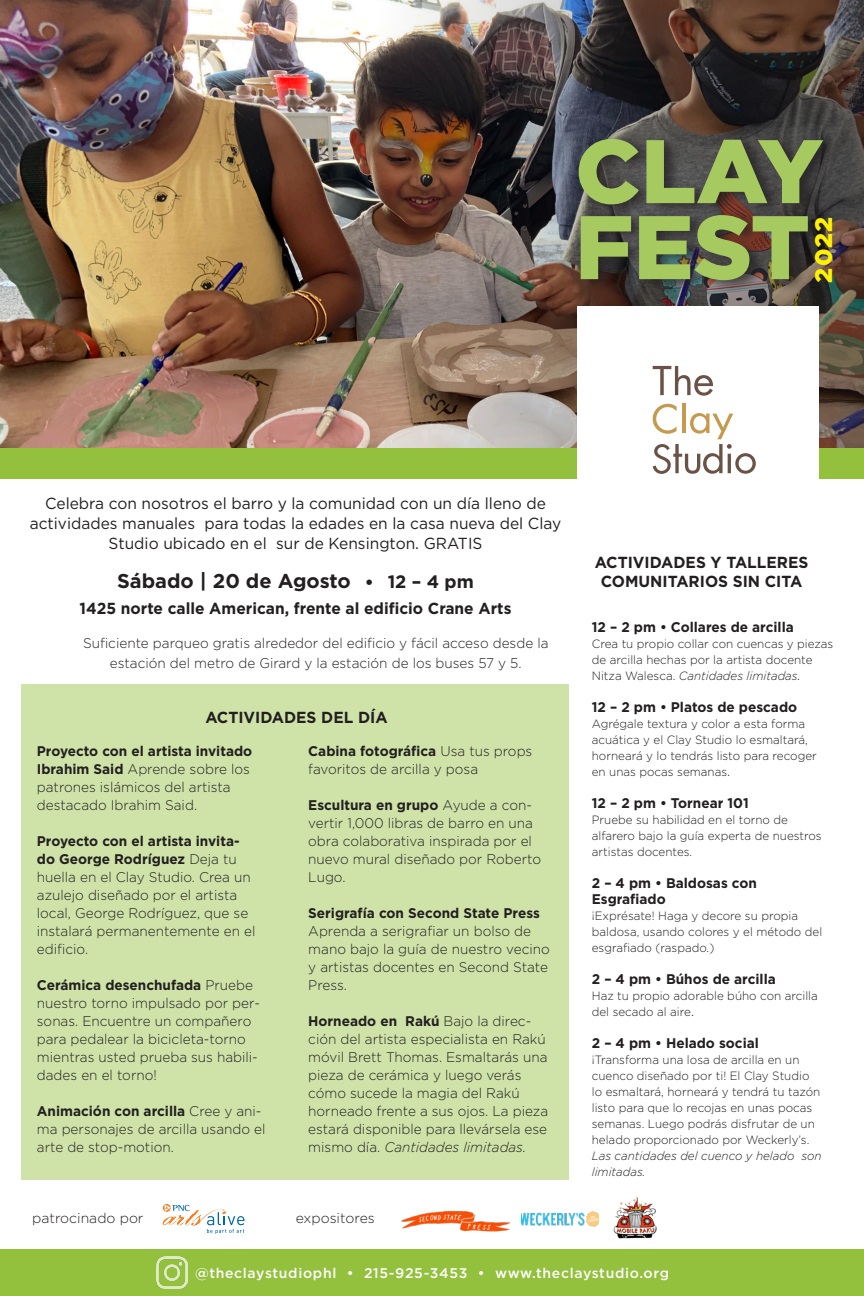
<style>
.page{position:relative;width:864px;height:1296px;background:#fff}
.page>*{position:absolute;margin:0;border:0;box-sizing:border-box;transform-origin:0 0}
.t1{font:900 90px "Gotham";color:#a7ca60}
.t2{font:900 24px "Gotham";color:#fff101}
.t3{font:700 20px "Gotham";color:#231f20}
.t4{font:16px/20px "Gotham";color:#231f20;text-align:center}
.t5{font:700 16px "Gotham";color:#231f20}
.t6{font:300 14px/18px "Gotham";color:#231f20}
.t7{font:700 14px "Gotham";color:#231f20}
.t8{font:500 14px "Gotham";letter-spacing:.05em;color:#fff}
.t9{font:300 12px/16px "Gotham";color:#231f20}
.s1{font-weight:300;font-size:22px}
.s2{font-size:18px}
.s3{font-weight:700}
.s4{font-style:italic}
.s5{font-style:italic;font-size:14px}
.s6{font-size:14px}
</style>
<div class="page">
<div style="left:0;top:1249px;width:864px;height:47px;background:#93c03d"></div>
<img style="left:0;top:0;width:357px;height:448px">
<img style="left:357px;top:0;width:507px;height:448px">
<div style="left:0;top:448px;width:864px;height:31px;background:#93c03d"></div>
<div style="left:577px;top:306px;width:242px;height:192px;background:#fff"></div>
<svg style="left:653px;top:366px;width:60px;height:30px"></svg>
<svg style="left:653px;top:404px;width:103px;height:70px"></svg>
<div style="left:577px;top:132px;width:263px;height:162px;background:#231f20;opacity:.75"></div>
<div style="left:22px;top:684px;width:547px;height:495px;background:#cfe3a9"></div>
<svg style="left:163px;top:1204px;width:82px;height:30px"></svg>
<img style="left:157px;top:1257px;width:31px;height:31px">
<img style="left:402px;top:1211px;width:108px;height:20px">
<img style="left:521px;top:1212px;width:78px;height:14px">
<img style="left:613px;top:1196px;width:44px;height:43px">
<p class="t1" style="left:575px;top:109px;width:250px">CLAY</p>
<p class="t1" style="left:575px;top:185px;width:236px">FEST</p>
<p class="t2" style="left:807px;top:283px;width:67px;rotate:-90deg">2022</p>
<p class="t4" style="left:30px;top:493px;width:533px">Celebra con nosotros el barro y la comunidad con un día lleno de actividades manuales para todas la edades en la casa nueva del Clay<br>Studio ubicado en el sur de Kensington. GRATIS</p>
<p class="t3" style="left:117px;top:568px;width:358px">Sábado | 20 de Agosto <span class="s1">•</span> <span class="s2">12 – 4 pm</span></p>
<p class="t5" style="left:80px;top:598px;width:433px">1425 norte calle American, frente al edificio Crane Arts</p>
<p class="t6" style="left:83px;top:632px;width:467px;line-height:20px;text-align:center">Suficiente parqueo gratis alrededor del edificio y fácil acceso desde la estación del metro de Girard y la estación de los buses 57 y 5.</p>
<p class="t5" style="left:205px;top:706px;width:184px">ACTIVIDADES DEL DÍA</p>
<p class="t6" style="left:37px;top:741px;width:217px"><span class="s3">Proyecto con el artista invitado<br>Ibrahim Said</span> Aprende sobre los patrones islámicos del artista destacado Ibrahim Said.</p>
<p class="t6" style="left:37px;top:831px;width:220px"><span class="s3">Proyecto con el artista invita&shy;do George Rodríguez</span> Deja tu huella en el Clay Studio. Crea un azulejo diseñado por el artista local, George Rodríguez, que se instalará permanentemente en el edificio.</p>
<p class="t6" style="left:37px;top:975px;width:225px"><span class="s3">Cerámica desenchufada</span> Pruebe nuestro torno impulsado por per&shy;sonas. Encuentre un compañero para pedalear la bicicleta-torno mientras usted prueba sus habili&shy;dades en el torno!</p>
<p class="t6" style="left:37px;top:1101px;width:230px"><span class="s3">Animación con arcilla</span> Cree y ani&shy;ma personajes de arcilla usando el arte de stop-motion.</p>
<p class="t6" style="left:308px;top:741px;width:226px"><span class="s3">Cabina fotográfica</span> Usa tus props favoritos de arcilla y posa</p>
<p class="t6" style="left:308px;top:795px;width:234px"><span class="s3">Escultura en grupo</span> Ayude a con&shy;vertir 1,000 libras de barro en una obra colaborativa inspirada por el nuevo mural diseñado por Roberto<br>Lugo.</p>
<p class="t6" style="left:308px;top:903px;width:243px"><span class="s3">Serigrafía con Second State Press<br></span>Aprenda a serigrafiar un bolso de mano bajo la guía de nuestro vecino y artistas docentes en Second State<br>Press.</p>
<p class="t6" style="left:308px;top:1011px;width:241px"><span class="s3">Horneado en Rakú</span> Bajo la direc&shy;ción del artista especialista en Rakú móvil Brett Thomas. Esmaltarás una pieza de cerámica y luego verás cómo sucede la magia del Rakú horneado frente a sus ojos. La pieza estará disponible para llevársela ese mismo día. <span class="s4">Cantidades limitadas.</span></p>
<p class="t6" style="left:32px;top:1208px;width:113px">patrocinado por</p>
<p class="t6" style="left:296px;top:1208px;width:81px">expositores</p>
<p class="t5" style="left:595px;top:552px;width:215px">ACTIVIDADES Y TALLERES</p>
<p class="t5" style="left:601px;top:571px;width:203px">COMUNITARIOS SIN CITA</p>
<p class="t7" style="left:592px;top:618px;width:204px">12 – 2 pm • Collares de arcilla</p>
<p class="t9" style="left:592px;top:636px;width:243px">Crea tu propio collar con cuencas y piezas de arcilla hechas por la artista docente<br>Nitza Walesca. <span class="s4">Cantidades limitadas</span><span class="s5">.</span></p>
<p class="t7" style="left:592px;top:698px;width:207px">12 – 2 pm • Platos de pescado</p>
<p class="t9" style="left:592px;top:716px;width:227px">Agrégale textura y color a esta forma acuática y el Clay Studio lo esmaltará, horneará y lo tendrás listo para recoger en unas pocas semanas<span class="s6">.</span></p>
<p class="t7" style="left:592px;top:794px;width:158px">12 – 2 pm • Tornear 101</p>
<p class="t9" style="left:592px;top:812px;width:231px">Pruebe su habilidad en el torno de alfarero bajo la guía experta de nuestros artistas docentes.</p>
<p class="t7" style="left:592px;top:874px;width:167px">2 – 4 pm • Baldosas con</p>
<p class="t7" style="left:592px;top:890px;width:75px">Esgrafiado</p>
<p class="t9" style="left:592px;top:908px;width:232px">¡Exprésate! Haga y decore su propia baldosa, usando colores y el método del esgrafiado (raspado.)</p>
<p class="t7" style="left:592px;top:970px;width:186px">2 – 4 pm • Búhos de arcilla</p>
<p class="t9" style="left:592px;top:988px;width:228px">Haz tu propio adorable búho con arcilla del secado al aire<span class="s6">.</span></p>
<p class="t7" style="left:592px;top:1034px;width:169px">2 – 4 pm • Helado social</p>
<p class="t9" style="left:592px;top:1052px;width:231px">¡Transforma una losa de arcilla en un cuenco diseñado por ti! El Clay Studio lo esmaltará, horneará y tendrá tu tazón listo para que lo recojas en unas pocas semanas. Luego podrás disfrutar de un helado proporcionado por Weckerly’s.<br><span class="s4">Las cantidades del cuenco y helado son limitadas.</span></p>
<p class="t8" style="left:195px;top:1263px;width:476px">@theclaystudiophl • 215-925-3453 • www.theclaystudio.org</p>
</div>
